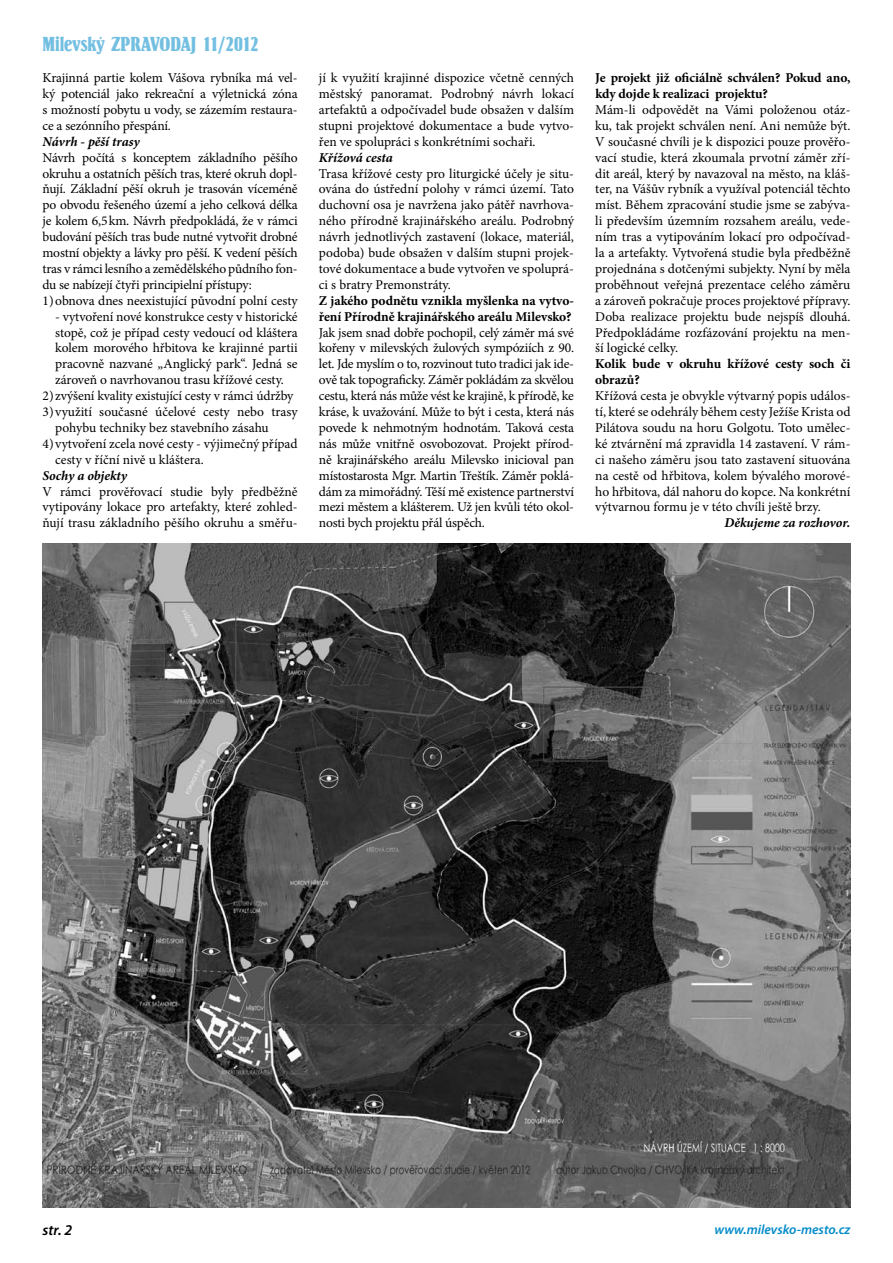
<style>
.page{position:relative;width:893px;height:1263px;background:#fff}
.page>*{position:absolute;margin:0;border:0;box-sizing:border-box;transform-origin:0 0}
.t1{font:21px "Springfield DEE";color:#73bfe1}
.t2{font:italic 600 15px "Myriad Pro";color:#000}
.t3{font:13.5px/15.9px "Minion Pro";letter-spacing:-.01em;color:#000;text-align:justify}
.t4{font:700 13.5px/15.9px "Minion Pro";letter-spacing:-.005em;color:#000}
.t5{font:italic 700 13.5px "Minion Pro";letter-spacing:-.005em;color:#000}
.t6{font:italic 600 13.5px "Myriad Pro";color:#008ac9}
</style>
<div class="page">
<img style="left:43px;top:543px;width:807px;height:665px">
<h1 class="t1" style="left:43px;top:34px;width:218px">MILEVSKÝ ZPRAVODAJ 11/2012</h1>
<p class="t3" style="left:43px;top:70px;width:257px">Krajinná partie kolem Vášova rybníka má vel&shy;ký potenciál jako rekreační a výletnická zóna s možností pobytu u vody, se zázemím restaura&shy;ce a sezónního přespání.</p>
<p class="t5" style="left:43px;top:132px;width:99px">Návrh - pěší trasy</p>
<p class="t3" style="left:43px;top:149px;width:257px;text-align:left">Návrh počítá s konceptem základního pěšího okruhu a ostatních pěších tras, které okruh dopl&shy;ňují. Základní pěší okruh je trasován víceméně po obvodu řešeného území a jeho celková délka je kolem 6,5km. Návrh předpokládá, že v rámci budování pěších tras bude nutné vytvořit drobné mostní objekty a lávky pro pěší. K vedení pěších tras v rámci lesního a zemědělského půdního fon&shy;du se nabízejí čtyři principielní přístupy:<br>1)obnova dnes neexistující původní polní cesty</p>
<p class="t3" style="left:55px;top:308px;width:244px">- vytvoření nové konstrukce cesty v historické</p>
<p class="t3" style="left:55px;top:324px;width:244px">stopě, což je případ cesty vedoucí od kláštera</p>
<p class="t3" style="left:55px;top:340px;width:244px">kolem morového hřbitova ke krajinné partii</p>
<p class="t3" style="left:55px;top:356px;width:244px">pracovně nazvané „Anglický park“. Jedná se</p>
<p class="t3" style="left:55px;top:372px;width:230px">zároveň o navrhovanou trasu křížové cesty.</p>
<p class="t3" style="left:43px;top:388px;width:252px">2)zvýšení kvality existující cesty v rámci údržby</p>
<p class="t3" style="left:43px;top:404px;width:257px">3)využití současné účelové cesty nebo trasy</p>
<p class="t3" style="left:55px;top:420px;width:215px">pohybu techniky bez stavebního zásahu</p>
<p class="t3" style="left:43px;top:436px;width:257px">4)vytvoření zcela nové cesty - výjimečný případ</p>
<p class="t3" style="left:55px;top:452px;width:150px">cesty v říční nivě u kláštera.</p>
<p class="t5" style="left:43px;top:466px;width:86px">Sochy a objekty</p>
<p class="t3" style="left:43px;top:483px;width:257px">V rámci prověřovací studie byly předběžně vytipovány lokace pro artefakty, které zohled&shy;ňují trasu základního pěšího okruhu a směřu-</p>
<p class="t3" style="left:319px;top:70px;width:257px">jí k využití krajinné dispozice včetně cenných městský panoramat. Podrobný návrh lokací artefaktů a odpočívadel bude obsažen v dalším stupni projektové dokumentace a bude vytvo&shy;řen ve spolupráci s konkrétními sochaři.</p>
<p class="t5" style="left:319px;top:148px;width:75px">Křížová cesta</p>
<p class="t3" style="left:319px;top:165px;width:257px">Trasa křížové cesty pro liturgické účely je situ&shy;ována do ústřední polohy v rámci území. Tato duchovní osa je navržena jako pátěř navrhova&shy;ného přírodně krajinářského areálu. Podrobný návrh jednotlivých zastavení (lokace, materiál, podoba) bude obsažen v dalším stupni projek&shy;tové dokumentace a bude vytvořen ve spoluprá&shy;ci s bratry Premonstráty.</p>
<p class="t4" style="left:319px;top:292px;width:257px">Z jakého podnětu vznikla myšlenka na vytvo&shy;ření Přírodně krajinářského areálu Milevsko?</p>
<p class="t3" style="left:319px;top:324px;width:257px">Jak jsem snad dobře pochopil, celý záměr má své kořeny v milevských žulových sympóziích z 90. let. Jde myslím o to, rozvinout tuto tradici jak ide&shy;ově tak topograficky. Záměr pokládám za skvělou cestu, která nás může vést ke krajině, k přírodě, ke kráse, k uvažování. Může to být i cesta, která nás povede k nehmotným hodnotám. Taková cesta nás může vnitřně osvobozovat. Projekt přírod&shy;ně krajinářského areálu Milevsko inicioval pan místostarosta Mgr. Martin Třeštík. Záměr poklá&shy;dám za mimořádný. Těší mě existence partnerství mezi městem a klášterem. Už jen kvůli této okol&shy;nosti bych projektu přál úspěch.</p>
<p class="t4" style="left:595px;top:70px;width:257px">Je projekt již oficiálně schválen? Pokud ano, kdy dojde k realizaci projektu?</p>
<p class="t3" style="left:595px;top:102px;width:257px">Mám-li odpovědět na Vámi položenou otáz&shy;ku, tak projekt schválen není. Ani nemůže být.<br>V současné chvíli je k dispozici pouze prověřo&shy;vací studie, která zkoumala prvotní záměr zří&shy;dit areál, který by navazoval na město, na kláš&shy;ter, na Vášův rybník a využíval potenciál těchto míst. Během zpracování studie jsme se zabýva&shy;li především územním rozsahem areálu, vede&shy;ním tras a vytipováním lokací pro odpočívad&shy;la a artefakty. Vytvořená studie byla předběžně projednána s dotčenými subjekty. Nyní by měla proběhnout veřejná prezentace celého záměru a zároveň pokračuje proces projektové přípravy.<br>Doba realizace projektu bude nejspíš dlouhá.<br>Předpokládáme rozfázování projektu na men&shy;ší logické celky.</p>
<p class="t4" style="left:595px;top:356px;width:257px">Kolik bude v okruhu křížové cesty soch či obrazů?</p>
<p class="t3" style="left:595px;top:388px;width:257px">Křížová cesta je obvykle výtvarný popis událos&shy;tí, které se odehrály během cesty Ježíše Krista od Pilátova soudu na horu Golgotu. Toto umělec&shy;ké ztvárnění má zpravidla 14 zastavení. V rám&shy;ci našeho záměru jsou tato zastavení situována na cestě od hřbitova, kolem bývalého morové&shy;ho hřbitova, dál nahoru do kopce. Na konkrétní výtvarnou formu je v této chvíli ještě brzy.</p>
<p class="t5" style="left:724px;top:513px;width:127px">Děkujeme za rozhovor.</p>
<p class="t2" style="left:43px;top:1220px;width:21px">str.</p>
<p class="t6" style="left:714px;top:1221px;width:138px">www.milevsko-mesto.cz</p>
</div>
